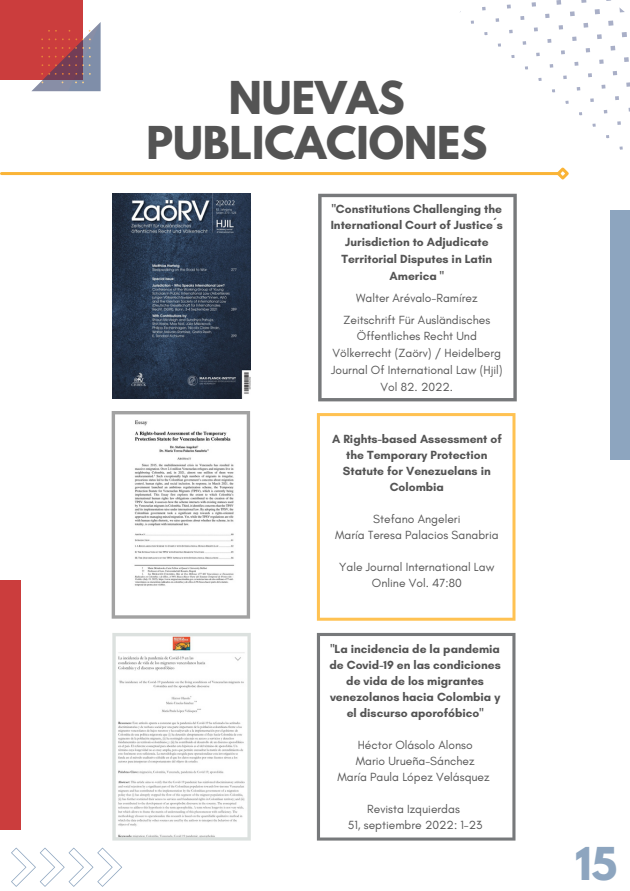
<style>
.page{position:relative;width:630px;height:891px;background:#fff}
.page>*{position:absolute;margin:0;border:0;box-sizing:border-box;transform-origin:0 0}
.t1{font:700 40px/45.2px "League Spartan";color:#545454;text-align:center}
.t2{font:700 40px "League Spartan";color:#8da5bf}
.t3{font:12px/16px "Glacial Indifference";color:#545454;text-align:center}
.t4{font:700 12px/16px "Glacial Indifference";color:#545454;text-align:center}
</style>
<div class="page">
<svg style="left:317px;top:633px;width:199px;height:208px"></svg>
<svg style="left:317px;top:413px;width:199px;height:208px"></svg>
<svg style="left:318px;top:194px;width:199px;height:207px"></svg>
<img style="left:112px;top:194px;width:138px;height:204px">
<svg style="left:112px;top:411px;width:138px;height:208px"></svg>
<svg style="left:112px;top:633px;width:139px;height:208px"></svg>
<hr style="left:2px;top:172px;width:556px;height:3px;background:#fab437">
<svg style="left:559px;top:177px;width:7px;height:3px"></svg>
<div style="left:0;top:0;width:83px;height:80px;background:#cb3d3d"></div>
<svg style="left:32px;top:22px;width:69px;height:69px"></svg>
<svg style="left:11px;top:848px;width:111px;height:39px"></svg>
<svg style="left:459px;top:0;width:171px;height:177px"></svg>
<div style="left:611px;top:210px;width:19px;height:250px;background:#8da5bf"></div>
<div style="left:0;top:580px;width:21px;height:250px;background:#cb3d3d"></div>
<h1 class="t1" style="left:146px;top:80px;width:343px">NUEVAS<br>PUBLICACIONES</h1>
<p class="t4" style="left:331px;top:200px;width:174px">"Constitutions Challenging the<br>International Court of Justice´s<br>Jurisdiction to Adjudicate<br>Territorial Disputes in Latin<br>America "</p>
<p class="t3" style="left:344px;top:286px;width:148px;line-height:22px">Walter Arévalo-Ramírez<br>Zeitschrift Für Ausländisches</p>
<p class="t3" style="left:331px;top:328px;width:173px">Öffentliches Recht Und<br>Völkerrecht (Zaörv) / Heidelberg<br>Journal Of International Law (Hjil)<br>Vol 82. 2022.</p>
<p class="t4" style="left:332px;top:430px;width:171px">A Rights-based Assessment of the Temporary Protection<br>Statute for Venezuelans in<br>Colombia</p>
<p class="t3" style="left:335px;top:511px;width:165px">Stefano Angeleri<br>María Teresa Palacios Sanabria</p>
<p class="t3" style="left:339px;top:559px;width:157px">Yale Journal International Law<br>Online Vol. 47:80</p>
<p class="t4" style="left:330px;top:641px;width:173px">"La incidencia de la pandemia de Covid-19 en las condiciones de vida de los migrantes venezolanos hacia Colombia y el discurso aporofóbico"</p>
<p class="t3" style="left:337px;top:737px;width:154px">Héctor Olásolo Alonso<br>Mario Urueña-Sánchez<br>María Paula López Velásquez</p>
<p class="t3" style="left:348px;top:801px;width:136px">Revista Izquierdas<br>51, septiembre 2022: 1-23</p>
<h1 class="t2" style="left:575px;top:844px;width:44px">15</h1>
</div>
